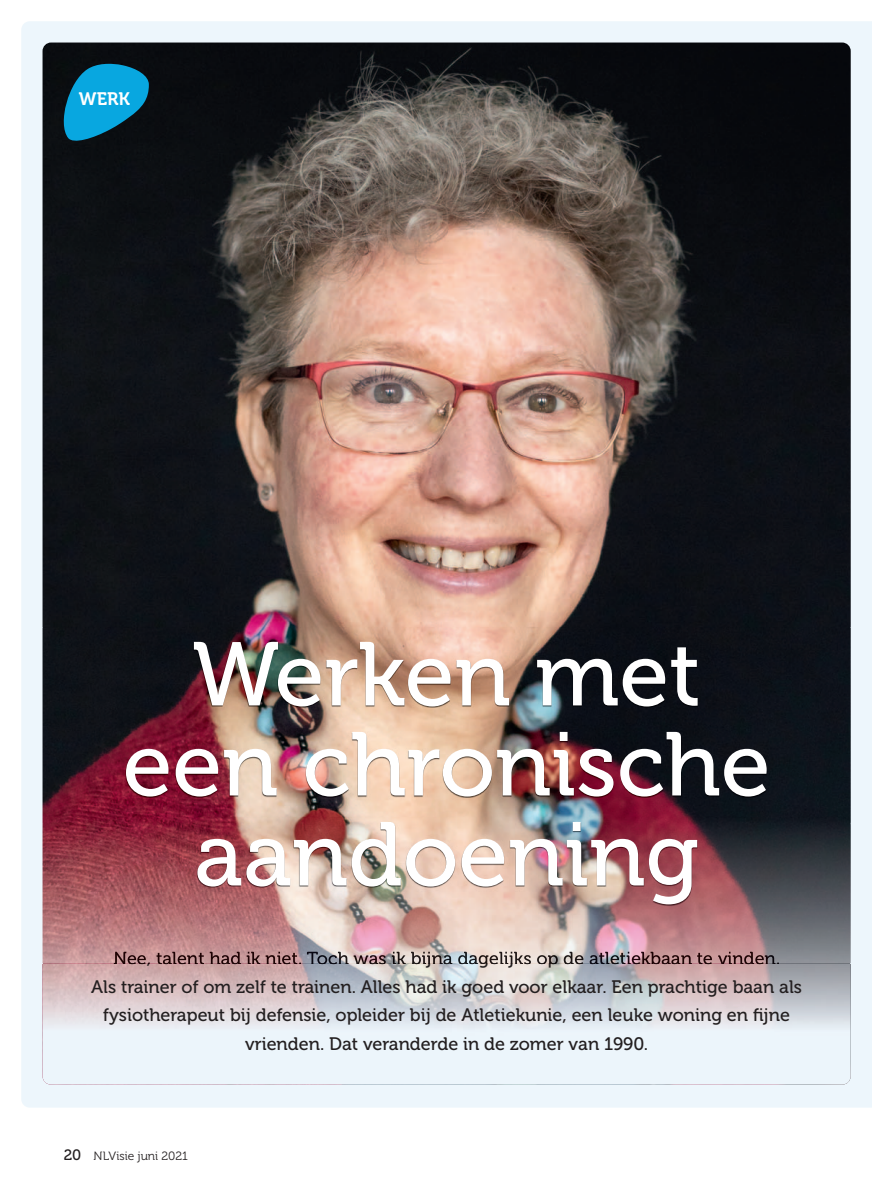
<style>
.page{position:relative;width:872px;height:1191px;background:#fff}
.page>*{position:absolute;margin:0;border:0;box-sizing:border-box;transform-origin:0 0}
.t1{font:90px/90px "Museo 500";color:#fff;text-align:center}
.t2{font:18px/28.5px "Museo 500";color:#231f20;text-align:center}
.t3{font:18px "Museo 700";color:#fff}
.t4{font:12px "Museo 300";color:#231f20}
.s1{font-family:"Museo 500";font-size:15px}
</style>
<div class="page">
<div style="left:21px;top:21px;width:851px;height:1086px;background:#edf6fc"></div>
<img style="left:43px;top:43px;width:807px;height:1041px;border-radius:9px">
<svg style="left:64px;top:64px;width:85px;height:77px;background:#087aa3"></svg>
<div style="left:43px;top:1076px;width:807px;height:8px;background:#ecf5fb"></div>
<div style="left:850px;top:627px;width:17px;height:336px;background:#edf6fc"></div>
<div style="left:27px;top:627px;width:16px;height:336px;background:#edf6fc"></div>
<img style="left:43px;top:817px;width:807px;height:8px">
<img style="left:114px;top:951px;width:116px;height:12px">
<p class="t3" style="left:79px;top:88px;width:53px">WERK</p>
<h1 class="t1" style="left:123px;top:638px;width:649px">Werken met een chronische aandoening</h1>
<p class="t2" style="left:91px;top:974px;width:712px">Als trainer of om zelf te trainen. Alles had ik goed voor elkaar. Een prachtige baan als fysiotherapeut bij defensie, opleider bij de Atletiekunie, een leuke woning en fijne vrienden. Dat veranderde in de zomer van 1990.</p>
<p class="t4" style="left:64px;top:1151px;width:126px"><span class="s1">20</span> NLVisie juni 2021</p>
</div>
